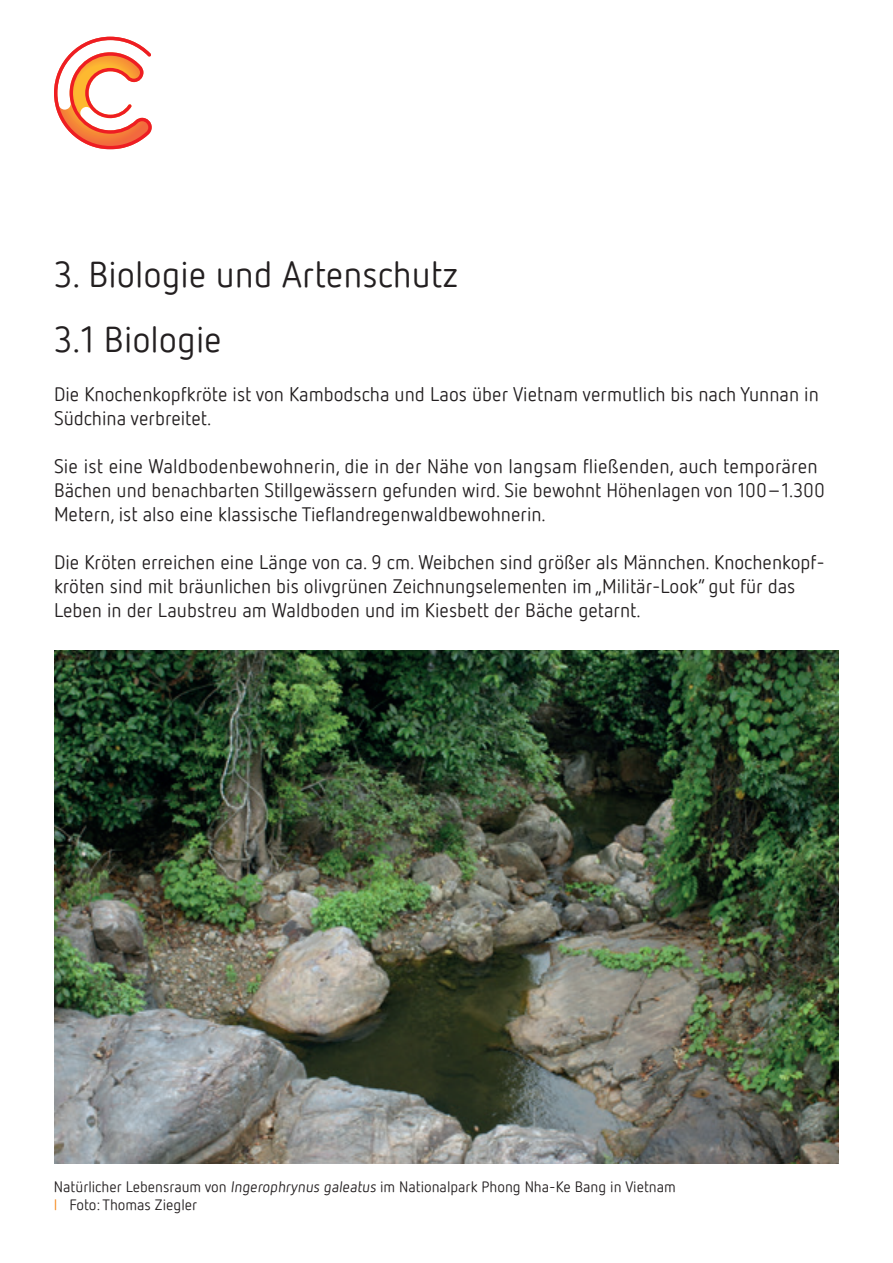
<style>
.page{position:relative;width:893px;height:1263px;background:#fff}
.page>*{position:absolute;margin:0;border:0;box-sizing:border-box;transform-origin:0 0}
.t1{font:36px "Netto Pro";color:#231f20}
.t2{font:19.5px/24px "Netto Pro";color:#231f20}
.t3{font:15px/18px "Netto Pro";color:#231f20}
.s1{color:#f68b1f}
</style>
<div class="page">
<svg style="left:54px;top:37px;width:98px;height:112px"></svg>
<img style="left:54px;top:651px;width:785px;height:512px">
<h1 class="t1" style="left:54px;top:252px;width:406px">3. Biologie und Artenschutz</h1>
<h1 class="t1" style="left:54px;top:316px;width:169px">3.1 Biologie</h1>
<p class="t2" style="left:54px;top:382px;width:766px">Die Knochenkopfkröte ist von Kambodscha und Laos über Vietnam vermutlich bis nach Yunnan in<br>Südchina verbreitet.</p>
<p class="t2" style="left:54px;top:454px;width:772px">Sie ist eine Waldbodenbewohnerin, die in der Nähe von langsam fließenden, auch temporären<br>Bächen und benachbarten Stillgewässern gefunden wird. Sie bewohnt Höhenlagen von 100–1.300<br>Metern, ist also eine klassische Tieflandregenwaldbewohnerin.</p>
<p class="t2" style="left:54px;top:550px;width:772px">Die Kröten erreichen eine Länge von ca. 9 cm. Weibchen sind größer als Männchen. Knochenkopf&shy;kröten sind mit bräunlichen bis olivgrünen Zeichnungselementen im „Militär-Look“ gut für das<br>Leben in der Laubstreu am Waldboden und im Kiesbett der Bäche getarnt.</p>
<p class="t3" style="left:54px;top:1177px;width:623px">Natürlicher Lebensraum von Ingerophrynus galeatus im Nationalpark Phong Nha-Ke Bang in Vietnam<br><span class="s1">I</span> Foto: Thomas Ziegler</p>
</div>
